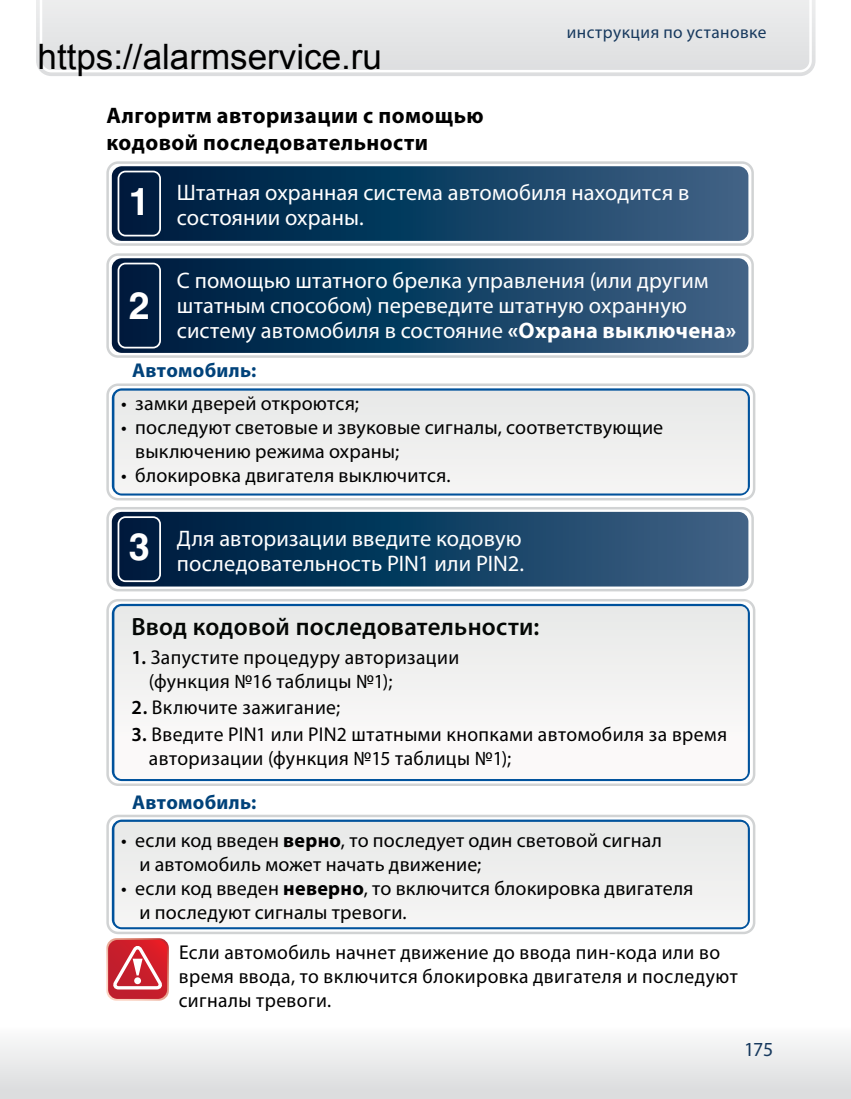
<style>
.page{position:relative;width:851px;height:1099px;background:#fff}
.page>*{position:absolute;margin:0;border:0;box-sizing:border-box;transform-origin:0 0}
.t1{font:700 37.5px "Helios";color:#fff}
.t2{font:600 25px "Myriad Pro";letter-spacing:.01em;color:#040705}
.t3{font:22.5px/25px "Myriad Pro";letter-spacing:.005em;color:#fff}
.t4{font:700 22.5px/27px "Myriad Pro";letter-spacing:.02em;color:#000}
.t5{font:20px/24px "Myriad Pro";letter-spacing:.015em;color:#000}
.t6{font:700 20px "Myriad Pro";letter-spacing:.015em;color:#00427a}
.t7{font:20px "Myriad Pro";color:#17395e}
.t8{font:17.5px "Myriad Pro";letter-spacing:.025em;color:#17395e}
.s1{font-family:"Helios";font-weight:700;font-size:37.5px}
.s2{font-weight:700}
.s3{font-weight:600}
</style>
<div class="page">
<svg style="left:36px;top:0;width:779px;height:76px;background:#dedfe0"></svg>
<svg style="left:38px;top:0;width:774px;height:74px;background:#dbdcdd"></svg>
<svg style="left:0;top:1041px;width:850px;height:57px"></svg>
<div style="left:106px;top:161px;width:647px;height:85px;border:2px solid #d1d3d4;border-radius:11px"></div>
<svg style="left:112px;top:166px;width:636px;height:75px;background:#163f62"></svg>
<div style="left:117px;top:171px;width:44px;height:65px;border:2px solid #fff;border-radius:7px"></div>
<svg style="left:108px;top:385px;width:646px;height:114px"></svg>
<div style="left:106px;top:383px;width:649px;height:117px;border:2px solid #d1d3d4;border-radius:11px"></div>
<svg style="left:112px;top:388px;width:637px;height:107px;background:#3575af"></svg>
<div style="left:114px;top:390px;width:633px;height:103px;background:#eee"></div>
<div style="left:106px;top:253px;width:647px;height:105px;border:2px solid #d1d3d4;border-radius:11px"></div>
<svg style="left:112px;top:258px;width:636px;height:95px;background:#153f62"></svg>
<div style="left:117px;top:263px;width:44px;height:85px;border:2px solid #fff;border-radius:7px"></div>
<svg style="left:108px;top:508px;width:644px;height:82px"></svg>
<div style="left:106px;top:507px;width:647px;height:84px;border:2px solid #d1d3d4;border-radius:11px"></div>
<svg style="left:112px;top:512px;width:636px;height:74px;background:#143e61"></svg>
<div style="left:117px;top:516px;width:44px;height:66px;border:2px solid #fff;border-radius:7px"></div>
<div style="left:108px;top:600px;width:646px;height:184px;background:linear-gradient(to right,#fff,#fdfefe);border-radius:11px"></div>
<div style="left:106px;top:599px;width:649px;height:187px;border:2px solid #d1d3d4;border-radius:11px"></div>
<div style="left:112px;top:604px;width:637px;height:177px;background:#00529c;border-radius:10px"></div>
<svg style="left:114px;top:606px;width:633px;height:173px;background:#f2f2f1"></svg>
<div style="left:108px;top:816px;width:646px;height:116px;background:linear-gradient(to right,#fff,#fdfefe);border-radius:11px"></div>
<div style="left:106px;top:814px;width:649px;height:120px;border:2px solid #d1d3d4;border-radius:11px"></div>
<div style="left:112px;top:819px;width:637px;height:110px;background:linear-gradient(to right,#3576af,#3676af);border-radius:10px"></div>
<div style="left:114px;top:821px;width:633px;height:106px;background:#eeefee"></div>
<svg style="left:106px;top:938px;width:63px;height:62px;background:#d65158"></svg>
<div style="left:134px;top:977px;width:7px;height:7px;background:#fff;border-radius:50%"></div>
<p class="t8" style="left:566px;top:22px;width:201px">инструкция по установке</p>
<p class="t4" style="left:106px;top:101px;width:379px">Алгоритм авторизации с помощью кодовой последовательности</p>
<p class="t3" style="left:177px;top:180px;width:514px;text-indent:-48px"><span class="s1">1</span> Штатная охранная система автомобиля находится в состоянии охраны.</p>
<h1 class="t1" style="left:129px;top:284px;width:23px">2</h1>
<p class="t3" style="left:177px;top:267px;width:561px">С помощью штатного брелка управления (или другим штатным способом) переведите штатную охранную систему автомобиля в состояние <span class="s2">«Охрана выключена»</span></p>
<p class="t6" style="left:132px;top:357px;width:126px">Автомобиль:</p>
<p class="t5" style="left:121px;top:391px;width:239px">• замки дверей откроются;</p>
<p class="t5" style="left:135px;top:415px;width:529px;text-indent:-14px">• последуют световые и звуковые сигналы, соответствующие выключению режима охраны;</p>
<p class="t5" style="left:121px;top:463px;width:331px">• блокировка двигателя выключится.</p>
<p class="t3" style="left:129px;top:525px;width:397px;text-align:right"><span class="s1">3</span> Для авторизации введите кодовую последовательность PIN1 или PIN2.</p>
<p class="t2" style="left:131px;top:610px;width:409px">Ввод кодовой последовательности:</p>
<p class="t5" style="left:149px;top:644px;width:312px;text-indent:-18px"><span class="s3">1.</span> Запустите процедуру авторизации (функция №16 таблицы №1);</p>
<p class="t5" style="left:131px;top:695px;width:210px"><span class="s3">2.</span> Включите зажигание;</p>
<p class="t5" style="left:149px;top:721px;width:579px;text-indent:-18px"><span class="s3">3.</span> Введите PIN1 или PIN2 штатными кнопками автомобиля за время авторизации (функция №15 таблицы №1);</p>
<p class="t6" style="left:132px;top:788px;width:126px">Автомобиль:</p>
<p class="t5" style="left:139px;top:827px;width:523px;text-indent:-18px">• если код введен <span class="s2">верно</span>, то последует один световой сигнал и автомобиль может начать движение;</p>
<p class="t5" style="left:139px;top:875px;width:555px;text-indent:-18px">• если код введен <span class="s2">неверно</span>, то включится блокировка двигателя и последуют сигналы тревоги.</p>
<p class="t5" style="left:179px;top:940px;width:560px">Если автомобиль начнет движение до ввода пин-кода или во время ввода, то включится блокировка двигателя и последуют сигналы тревоги.</p>
<p class="t7" style="left:743px;top:1037px;width:31px">175</p>
</div>
